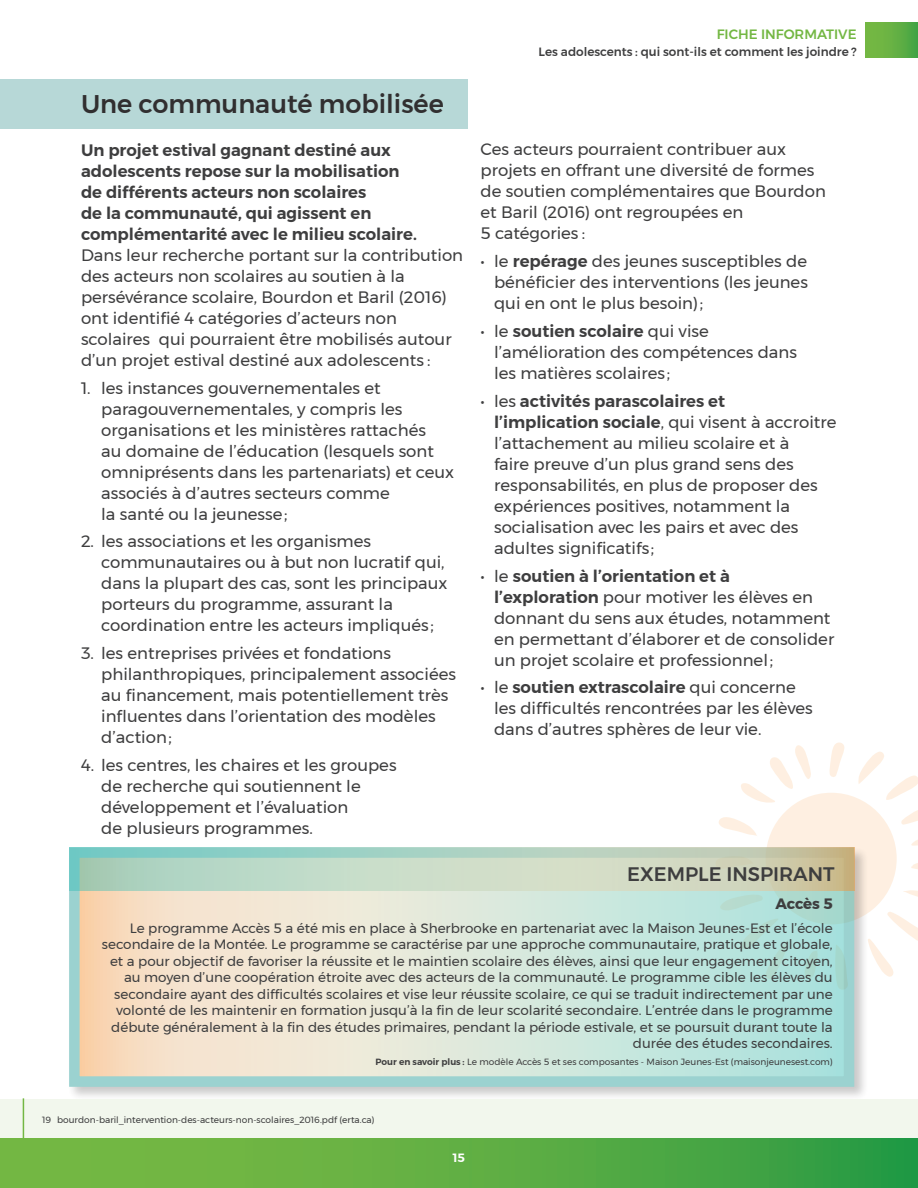
<style>
.page{position:relative;width:918px;height:1188px;background:#fff}
.page>*{position:absolute;margin:0;border:0;box-sizing:border-box;transform-origin:0 0}
.t1{font:500 25.5px "Montserrat";color:#312f30}
.t2{font:500 19.5px "Montserrat";color:#3e3e3f}
.t3{font:16.5px/21px "Montserrat";color:#3e3e3f}
.t4{font:600 16.5px/21px "Montserrat";color:#3e3e3f}
.t5{font:700 15px "Montserrat";letter-spacing:-.015em;color:#3e3e3f}
.t6{font:13.5px/16.5px "Montserrat";color:#3e3e3f;text-align:right}
.t7{font:500 13.5px "Montserrat";color:#73b743}
.t8{font:500 12px "Montserrat";color:#3e3e3f}
.t9{font:600 12px "Montserrat";color:#fff}
.t10{font:9px "Montserrat";color:#3e3e3f}
.s1{font-weight:600}
</style>
<div class="page">
<div style="left:766px;top:793px;width:131px;height:131px;background:#feefe1;border-radius:50%"></div>
<svg style="left:829px;top:742px;width:16px;height:35px"></svg>
<svg style="left:858px;top:751px;width:60px;height:74px"></svg>
<svg style="left:911px;top:863px;width:7px;height:6px"></svg>
<svg style="left:903px;top:890px;width:15px;height:7px"></svg>
<svg style="left:869px;top:912px;width:49px;height:65px"></svg>
<svg style="left:719px;top:817px;width:38px;height:19px"></svg>
<svg style="left:741px;top:745px;width:72px;height:58px"></svg>
<svg style="left:911px;top:840px;width:7px;height:6px"></svg>
<div style="left:865px;top:23px;width:53px;height:34px;background:linear-gradient(to right,#7dbb43,#4aa644)"></div>
<div style="left:0;top:79px;width:468px;height:50px;background:#b1d5d4"></div>
<div style="left:68px;top:846px;width:801px;height:256px;background:#231f20;opacity:.5"></div>
<svg style="left:80px;top:890px;width:763px;height:186px;background:#dae4d5"></svg>
<svg style="left:69px;top:847px;width:785px;height:43px;background:#bdd4bf"></svg>
<svg style="left:0;top:1138px;width:918px;height:50px;background:#59ac43"></svg>
<div style="left:0;top:1099px;width:918px;height:39px;background:#f2f7ed"></div>
<hr style="left:23px;top:1098px;width:1px;height:40px;background:#73b743">
<h1 class="t1" style="left:81px;top:84px;width:364px">Une communauté mobilisée</h1>
<p class="t4" style="left:81px;top:140px;width:337px">Un projet estival gagnant destiné aux adolescents repose sur la mobilisation de différents acteurs non scolaires<br>de la communauté, qui agissent en complémentarité avec le milieu scolaire.</p>
<p class="t3" style="left:81px;top:244px;width:384px">Dans leur recherche portant sur la contribution des acteurs non scolaires au soutien à la persévérance scolaire, Bourdon et Baril (2016) ont identifié 4 catégories d’acteurs non scolaires qui pourraient être mobilisés autour d’un projet estival destiné aux adolescents :</p>
<p class="t3" style="left:101px;top:377px;width:354px;text-indent:-20px">1. les instances gouvernementales et paragouvernementales, y compris les organisations et les ministères rattachés<br>au domaine de l’éducation (lesquels sont omniprésents dans les partenariats) et ceux associés à d’autres secteurs comme<br>la santé ou la jeunesse ;</p>
<p class="t3" style="left:101px;top:531px;width:348px;text-indent:-20px">2. les associations et les organismes communautaires ou à but non lucratif qui, dans la plupart des cas, sont les principaux porteurs du programme, assurant la coordination entre les acteurs impliqués ;</p>
<p class="t3" style="left:101px;top:643px;width:356px;text-indent:-20px">3. les entreprises privées et fondations philanthropiques, principalement associées au financement, mais potentiellement très influentes dans l’orientation des modèles d’action ;</p>
<p class="t3" style="left:101px;top:754px;width:297px;text-indent:-20px">4. les centres, les chaires et les groupes de recherche qui soutiennent le développement et l’évaluation<br>de plusieurs programmes.</p>
<p class="t7" style="left:717px;top:24px;width:141px">FICHE INFORMATIVE</p>
<p class="t8" style="left:539px;top:42px;width:320px">Les adolescents : qui sont-ils et comment les joindre ?</p>
<p class="t3" style="left:481px;top:139px;width:347px">Ces acteurs pourraient contribuer aux projets en offrant une diversité de formes de soutien complémentaires que Bourdon et Baril (2016) ont regroupées en<br>5 catégories :</p>
<p class="t3" style="left:494px;top:251px;width:315px;text-align:justify;text-indent:-13px">• le <span class="s1">repérage</span> des jeunes susceptibles de bénéficier des interventions (les jeunes qui en ont le plus besoin) ;</p>
<p class="t3" style="left:494px;top:320px;width:304px;text-indent:-13px">• le <span class="s1">soutien scolaire</span> qui vise l’amélioration des compétences dans les matières scolaires ;</p>
<p class="t3" style="left:494px;top:390px;width:344px;text-indent:-13px">• les <span class="s1">activités parascolaires et<br>l’implication sociale</span>, qui visent à accroitre l’attachement au milieu scolaire et à<br>faire preuve d’un plus grand sens des responsabilités, en plus de proposer des expériences positives, notamment la socialisation avec les pairs et avec des adultes significatifs ;</p>
<p class="t3" style="left:494px;top:565px;width:342px;text-indent:-13px">• le <span class="s1">soutien à l’orientation et à l’exploration</span> pour motiver les élèves en donnant du sens aux études, notamment en permettant d’élaborer et de consolider un projet scolaire et professionnel ;</p>
<p class="t3" style="left:494px;top:677px;width:320px;text-indent:-13px">• le <span class="s1">soutien extrascolaire</span> qui concerne les difficultés rencontrées par les élèves dans d’autres sphères de leur vie.</p>
<p class="t2" style="left:627px;top:859px;width:209px">EXEMPLE INSPIRANT</p>
<p class="t5" style="left:776px;top:892px;width:59px">Accès 5</p>
<p class="t6" style="left:102px;top:919px;width:732px">Le programme Accès 5 a été mis en place à Sherbrooke en partenariat avec la Maison Jeunes-Est et l’école secondaire de la Montée. Le programme se caractérise par une approche communautaire, pratique et globale, et a pour objectif de favoriser la réussite et le maintien scolaire des élèves, ainsi que leur engagement citoyen, au moyen d’une coopération étroite avec des acteurs de la communauté. Le programme cible les élèves du secondaire ayant des difficultés scolaires et vise leur réussite scolaire, ce qui se traduit indirectement par une volonté de les maintenir en formation jusqu’à la fin de leur scolarité secondaire. L’entrée dans le programme débute généralement à la fin des études primaires, pendant la période estivale, et se poursuit durant toute la durée des études secondaires.</p>
<p class="t10" style="left:375px;top:1055px;width:459px"><span class="s1">Pour en savoir plus :</span> Le modèle Accès 5 et ses composantes - Maison Jeunes-Est (maisonjeunesest.com)</p>
<p class="t10" style="left:42px;top:1113px;width:334px">19 bourdon-baril_intervention-des-acteurs-non-scolaires_2016.pdf (erta.ca)</p>
<p class="t9" style="left:453px;top:1148px;width:14px">15</p>
</div>
